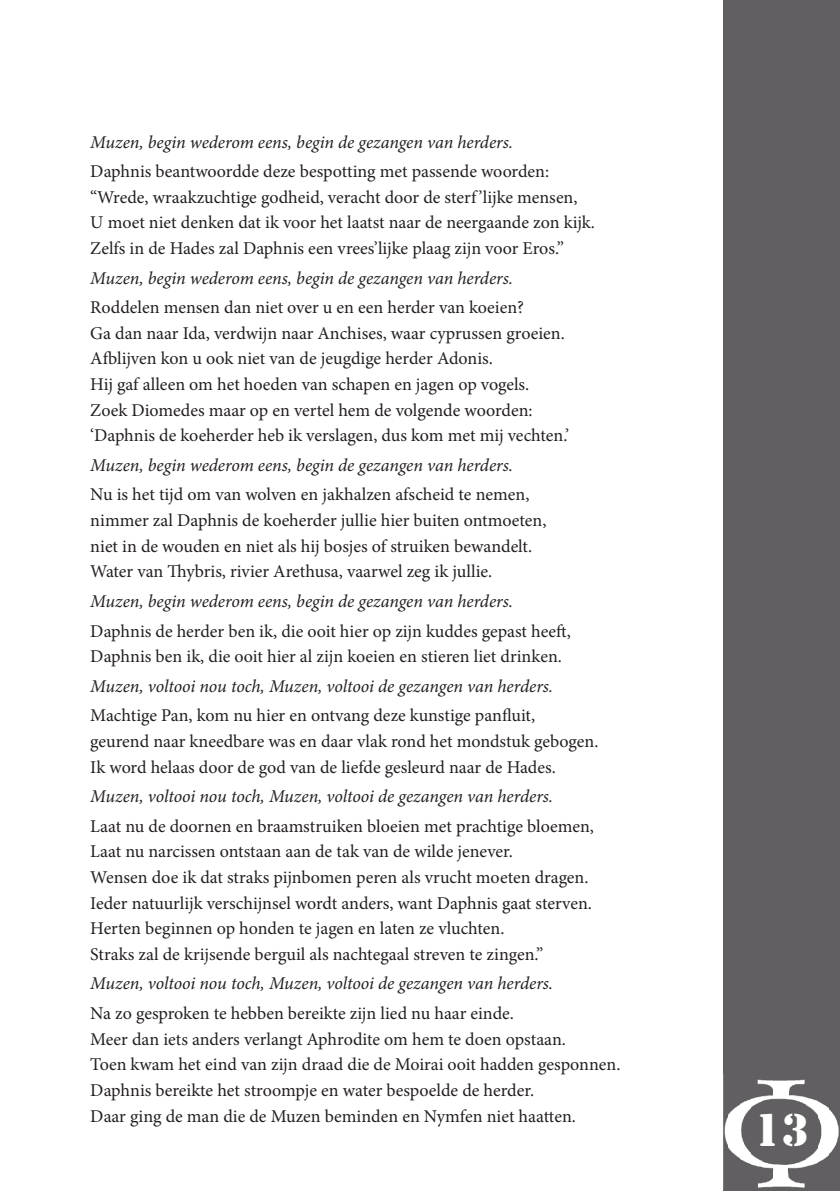
<style>
.page{position:relative;width:840px;height:1191px;background:#fff}
.page>*{position:absolute;margin:0;border:0;box-sizing:border-box;transform-origin:0 0}
.t1{font:48px "Stencil";color:#fff}
.t2{font:18px/25.6px "Minion Pro";color:#241f1f}
.t3{font:italic 18px "Minion Pro";letter-spacing:-.005em;color:#241f1f}
</style>
<div class="page">
<div style="left:722px;top:0;width:117px;height:1191px;background:#615f61"></div>
<img style="left:723px;top:1074px;width:115px;height:117px">
<p class="t3" style="left:90px;top:129px;width:424px">Muzen, begin wederom eens, begin de gezangen van herders.</p>
<p class="t2" style="left:90px;top:159px;width:506px">Daphnis beantwoordde deze bespotting met passende woorden: “Wrede, wraakzuchtige godheid, veracht door de sterf ’lijke mensen, U moet niet denken dat ik voor het laatst naar de neergaande zon kijk.<br>Zelfs in de Hades zal Daphnis een vrees’lijke plaag zijn voor Eros.”</p>
<p class="t3" style="left:90px;top:265px;width:424px">Muzen, begin wederom eens, begin de gezangen van herders.</p>
<p class="t2" style="left:90px;top:295px;width:480px">Roddelen mensen dan niet over u en een herder van koeien?<br>Ga dan naar Ida, verdwijn naar Anchises, waar cyprussen groeien.<br>Afblijven kon u ook niet van de jeugdige herder Adonis.<br>Hij gaf alleen om het hoeden van schapen en jagen op vogels.<br>Zoek Diomedes maar op en vertel hem de volgende woorden: ‘Daphnis de koeherder heb ik verslagen, dus kom met mij vechten.’</p>
<p class="t3" style="left:90px;top:453px;width:424px">Muzen, begin wederom eens, begin de gezangen van herders.</p>
<p class="t2" style="left:90px;top:482px;width:457px">Nu is het tijd om van wolven en jakhalzen afscheid te nemen, nimmer zal Daphnis de koeherder jullie hier buiten ontmoeten, niet in de wouden en niet als hij bosjes of struiken bewandelt.<br>Water van Thybris, rivier Arethusa, vaarwel zeg ik jullie.</p>
<p class="t3" style="left:90px;top:589px;width:424px">Muzen, begin wederom eens, begin de gezangen van herders.</p>
<p class="t2" style="left:90px;top:618px;width:481px">Daphnis de herder ben ik, die ooit hier op zijn kuddes gepast heeft,<br>Daphnis ben ik, die ooit hier al zijn koeien en stieren liet drinken.</p>
<p class="t3" style="left:90px;top:673px;width:464px">Muzen, voltooi nou toch, Muzen, voltooi de gezangen van herders.</p>
<p class="t2" style="left:90px;top:703px;width:509px">Machtige Pan, kom nu hier en ontvang deze kunstige panfluit, geurend naar kneedbare was en daar vlak rond het mondstuk gebogen.<br>Ik word helaas door de god van de liefde gesleurd naar de Hades.</p>
<p class="t3" style="left:90px;top:784px;width:464px">Muzen, voltooi nou toch, Muzen, voltooi de gezangen van herders.</p>
<p class="t2" style="left:90px;top:813px;width:505px">Laat nu de doornen en braamstruiken bloeien met prachtige bloemen, Laat nu narcissen ontstaan aan de tak van de wilde jenever.<br>Wensen doe ik dat straks pijnbomen peren als vrucht moeten dragen.<br>Ieder natuurlijk verschijnsel wordt anders, want Daphnis gaat sterven.<br>Herten beginnen op honden te jagen en laten ze vluchten.<br>Straks zal de krijsende berguil als nachtegaal streven te zingen.”</p>
<p class="t3" style="left:90px;top:971px;width:464px">Muzen, voltooi nou toch, Muzen, voltooi de gezangen van herders.</p>
<p class="t2" style="left:90px;top:1000px;width:531px">Na zo gesproken te hebben bereikte zijn lied nu haar einde.<br>Meer dan iets anders verlangt Aphrodite om hem te doen opstaan.<br>Toen kwam het eind van zijn draad die de Moirai ooit hadden gesponnen.<br>Daphnis bereikte het stroompje en water bespoelde de herder.<br>Daar ging de man die de Muzen beminden en Nymfen niet haatten.</p>
<h1 class="t1" style="left:753px;top:1102px;width:57px">13</h1>
</div>
